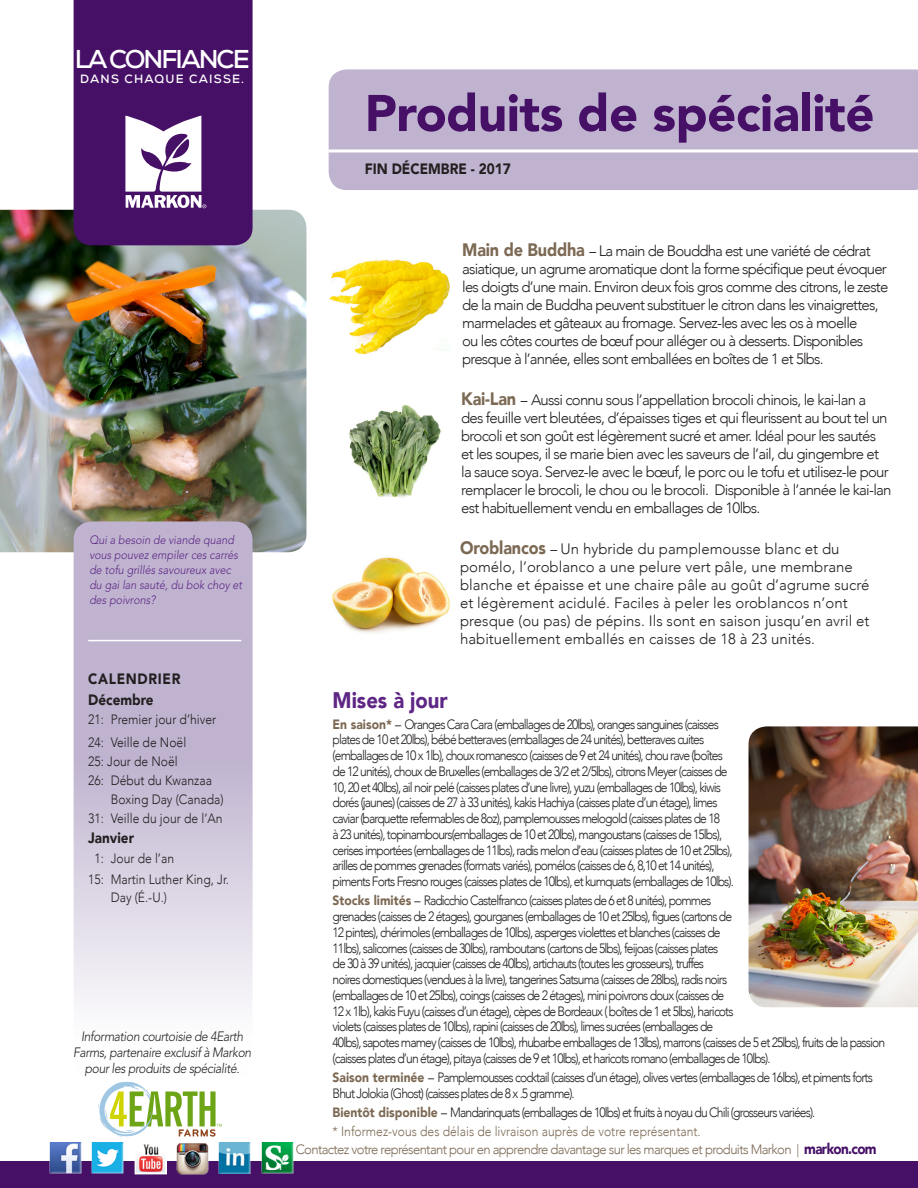
<style>
.page{position:relative;width:918px;height:1188px;background:#fff}
.page>*{position:absolute;margin:0;border:0;box-sizing:border-box;transform-origin:0 0}
.subhead{font:900 51px "Avenir LT Com";letter-spacing:-.01em;color:#461067}
.t1{font:700 25.8px "Nexa";letter-spacing:-.08em;color:#fff}
.subhead-2{font:900 22.5px "Avenir LT Com";color:#5e2685;scale:.9 1}
.body{font:300 15px/18px "Avenir LT Com";letter-spacing:-.05em;color:#231f20;scale:.9 1}
.body-2{font:300 15px/18px "Avenir LT Com";color:#231f20;scale:.9 1}
.sidebar_head{font:900 15px "Avenir LT Com";color:#231f20;scale:.9 1}
.body-3{font:900 15px "Avenir LT Com";color:#231f20;scale:.9 1}
.sidebar_head-2{font:900 15px "Avenir LT Com";letter-spacing:.05em;color:#231f20;scale:.9 1}
.body-4{font:300 13.5px/15.8px "Avenir LT Com";letter-spacing:-.075em;color:#231f20;scale:.9 1}
.body-5{font:300 13.5px/18px "Avenir LT Com";color:#231f20;scale:.9 1}
.body-6{font:300 13.5px "Avenir LT Com";letter-spacing:-.05em;color:#7c6954}
.t2{font:italic 300 13.5px/16.2px "Avenir LT Std";letter-spacing:-.03em;color:#231f20;text-align:center;scale:.9 1}
.body-7{font:300 13.5px "Avenir LT Com";color:#7c6954;scale:.9 1}
.t3{font:italic 300 12px/15px "Avenir LT Std";color:#5e2685;scale:.9 1}
.t4{font:700 12px "Nexa";letter-spacing:.1em;color:#fff}
.s1{font-weight:900;font-size:18px;color:#7c6954}
.s2{font-weight:900;color:#7c6954}
.s3{font-weight:900;font-size:15px;color:#461067}
</style>
<div class="page">
<div style="left:0;top:1161px;width:918px;height:27px;background:#461067"></div>
<svg style="left:98px;top:1082px;width:124px;height:55px"></svg>
<img style="left:49px;top:1142px;width:32px;height:32px">
<img style="left:92px;top:1142px;width:32px;height:32px">
<img style="left:134px;top:1144px;width:32px;height:30px">
<img style="left:219px;top:1142px;width:32px;height:31px">
<img style="left:261px;top:1142px;width:32px;height:32px">
<img style="left:177px;top:1143px;width:32px;height:31px">
<div style="left:329px;top:69px;width:589px;height:121px;background:#bfb3cf"></div>
<img style="left:0;top:210px;width:306px;height:342px">
<div style="left:74px;top:0;width:179px;height:245px;background:#461067"></div>
<hr style="left:328px;top:149px;width:590px;height:3px;background:#fff">
<svg style="left:74px;top:521px;width:179px;height:558px"></svg>
<hr style="left:88px;top:640px;width:153px;height:1px;background:#fff">
<img style="left:749px;top:726px;width:169px;height:281px">
<img style="left:329px;top:259px;width:121px;height:96px">
<img style="left:349px;top:405px;width:92px;height:93px">
<img style="left:332px;top:557px;width:118px;height:76px">
<svg style="left:125px;top:116px;width:81px;height:92px"></svg>
<p class="t1" style="left:75px;top:43px;width:177px">LA CONFIANCE</p>
<p class="t4" style="left:80px;top:71px;width:165px">DANS CHAQUE CAISSE.</p>
<p class="t3" style="left:89px;top:532px;width:171px">Qui a besoin de viande quand vous pouvez empiler ces carrés de tofu grillés savoureux avec du gai lan sauté, du bok choy et des poivrons?</p>
<p class="sidebar_head-2" style="left:88px;top:670px;width:104px">CALENDRIER</p>
<p class="body-3" style="left:88px;top:690px;width:74px">Décembre</p>
<p class="body-5" style="left:88px;top:710px;width:144px">21: Premier jour d’hiver</p>
<p class="body-5" style="left:88px;top:733px;width:111px">24: Veille de Noël</p>
<p class="body-5" style="left:88px;top:752px;width:101px">25: Jour de Noël</p>
<p class="body-5" style="left:88px;top:771px;width:139px">26: Début du Kwanzaa</p>
<p class="body-5" style="left:111px;top:790px;width:127px">Boxing Day (Canada)</p>
<p class="body-5" style="left:88px;top:809px;width:151px">31: Veille du jour de l’An</p>
<p class="body-3" style="left:88px;top:829px;width:53px">Janvier</p>
<p class="body-4" style="left:95px;top:851px;width:90px">1: Jour de l’an</p>
<p class="body-5" style="left:111px;top:870px;width:133px;text-indent:-23px">15: Martin Luther King, Jr.<br>Day (É.-U.)</p>
<p class="t2" style="left:73px;top:1028px;width:200px">Information courtoisie de 4Earth<br>Farms, partenaire exclusif à Markon pour les produits de spécialité.</p>
<p class="subhead" style="left:365px;top:82px;width:511px">Produits de spécialité</p>
<p class="sidebar_head" style="left:365px;top:159px;width:164px">FIN DÉCEMBRE - 2017</p>
<p class="body" style="left:462px;top:241px;width:475px"><span class="s1">Main de Buddha</span> – La main de Bouddha est une variété de cédrat asiatique, un agrume aromatique dont la forme spécifique peut évoquer les doigts d’une main. Environ deux fois gros comme des citrons, le zeste de la main de Buddha peuvent substituer le citron dans les vinaigrettes, marmelades et gâteaux au fromage. Servez-les avec les os à moelle<br>ou les côtes courtes de bœuf pour alléger ou à desserts. Disponibles presque à l’année, elles sont emballées en boîtes de 1 et 5lbs.</p>
<p class="body" style="left:461px;top:391px;width:480px"><span class="s1">Kai-Lan</span> – Aussi connu sous l’appellation brocoli chinois, le kai-lan a des feuille vert bleutées, d’épaisses tiges et qui fleurissent au bout tel un brocoli et son goût est légèrement sucré et amer. Idéal pour les sautés et les soupes, il se marie bien avec les saveurs de l’ail, du gingembre et la sauce soya. Servez-le avec le bœuf, le porc ou le tofu et utilisez-le pour remplacer le brocoli, le chou ou le brocoli. Disponible à l’année le kai-lan est habituellement vendu en emballages de 10lbs.</p>
<p class="body-2" style="left:460px;top:540px;width:456px"><span class="s1">Oroblancos</span> – Un hybride du pamplemousse blanc et du pomélo, l’oroblanco a une pelure vert pâle, une membrane blanche et épaisse et une chaire pâle au goût d’agrume sucré et légèrement acidulé. Faciles à peler les oroblancos n’ont presque (ou pas) de pépins. Ils sont en saison jusqu’en avril et habituellement emballés en caisses de 18 à 23 unités.</p>
<p class="subhead-2" style="left:333px;top:687px;width:129px">Mises à jour</p>
<p class="body-4" style="left:333px;top:716px;width:447px"><span class="s2">En saison*</span> – Oranges Cara Cara (emballages de 20lbs), oranges sanguines (caisses plates de 10 et 20lbs), bébé betteraves (emballages de 24 unités), betteraves cuites (emballages de 10 x 1lb), choux romanesco (caisses de 9 et 24 unités), chou rave (boîtes de 12 unités), choux de Bruxelles (emballages de 3/2 et 2/5lbs), citrons Meyer (caisses de 10, 20 et 40lbs), ail noir pelé (caisses plates d’une livre), yuzu (emballages de 10lbs), kiwis dorés (jaunes) (caisses de 27 à 33 unités), kakis Hachiya (caisses plate d’un étage), limes caviar (barquette refermables de 8oz), pamplemousses melogold (caisses plates de 18<br>à 23 unités), topinambours(emballages de 10 et 20lbs), mangoustans (caisses de 15lbs), cerises importées (emballages de 11lbs), radis melon d’eau (caisses plates de 10 et 25lbs), arilles de pommes grenades (formats variés), pomélos (caisses de 6, 8,10 et 14 unités), piments Forts Fresno rouges (caisses plates de 10lbs), et kumquats (emballages de 10lbs).</p>
<p class="body-4" style="left:333px;top:893px;width:615px"><span class="s2">Stocks limités</span> – Radicchio Castelfranco (caisses plates de 6 et 8 unités), pommes<br>grenades (caisses de 2 étages), gourganes (emballages de 10 et 25lbs), figues (cartons de<br>12 pintes), chérimoles (emballages de 10lbs), asperges violettes et blanches (caisses de<br>11lbs), salicornes (caisses de 30lbs), ramboutans (cartons de 5lbs), feijoas (caisses plates<br>de 30 à 39 unités), jacquier (caisses de 40lbs), artichauts (toutes les grosseurs), truffes<br>noires domestiques (vendues à la livre), tangerines Satsuma (caisses de 28lbs), radis noirs<br>(emballages de 10 et 25lbs), coings (caisses de 2 étages), mini poivrons doux (caisses de<br>12 x 1lb), kakis Fuyu (caisses d’un étage), cèpes de Bordeaux ( boîtes de 1 et 5lbs), haricots<br>violets (caisses plates de 10lbs), rapini (caisses de 20lbs), limes sucrées (emballages de<br>40lbs), sapotes mamey (caisses de 10lbs), rhubarbe emballages de 13lbs), marrons (caisses de 5 et 25lbs), fruits de la passion (caisses plates d’un étage), pitaya (caisses de 9 et 10lbs), et haricots romano (emballages de 10lbs).</p>
<p class="body-4" style="left:333px;top:1070px;width:602px"><span class="s2">Saison terminée</span> – Pamplemousses cocktail (caisses d’un étage), olives vertes (emballages de 16lbs), et piments forts<br>Bhut Jolokia (Ghost) (caisses plates de 8 x .5 gramme).</p>
<p class="body-4" style="left:333px;top:1105px;width:538px"><span class="s2">Bientôt disponible</span> – Mandarinquats (emballages de 10lbs) et fruits à noyau du Chili (grosseurs variées).</p>
<p class="body-7" style="left:333px;top:1124px;width:410px">* Informez-vous des délais de livraison auprès de votre représentant.</p>
<p class="body-6" style="left:296px;top:1141px;width:582px">Contactez votre représentant pour en apprendre davantage sur les marques et produits Markon | <span class="s3">markon.com</span></p>
</div>
